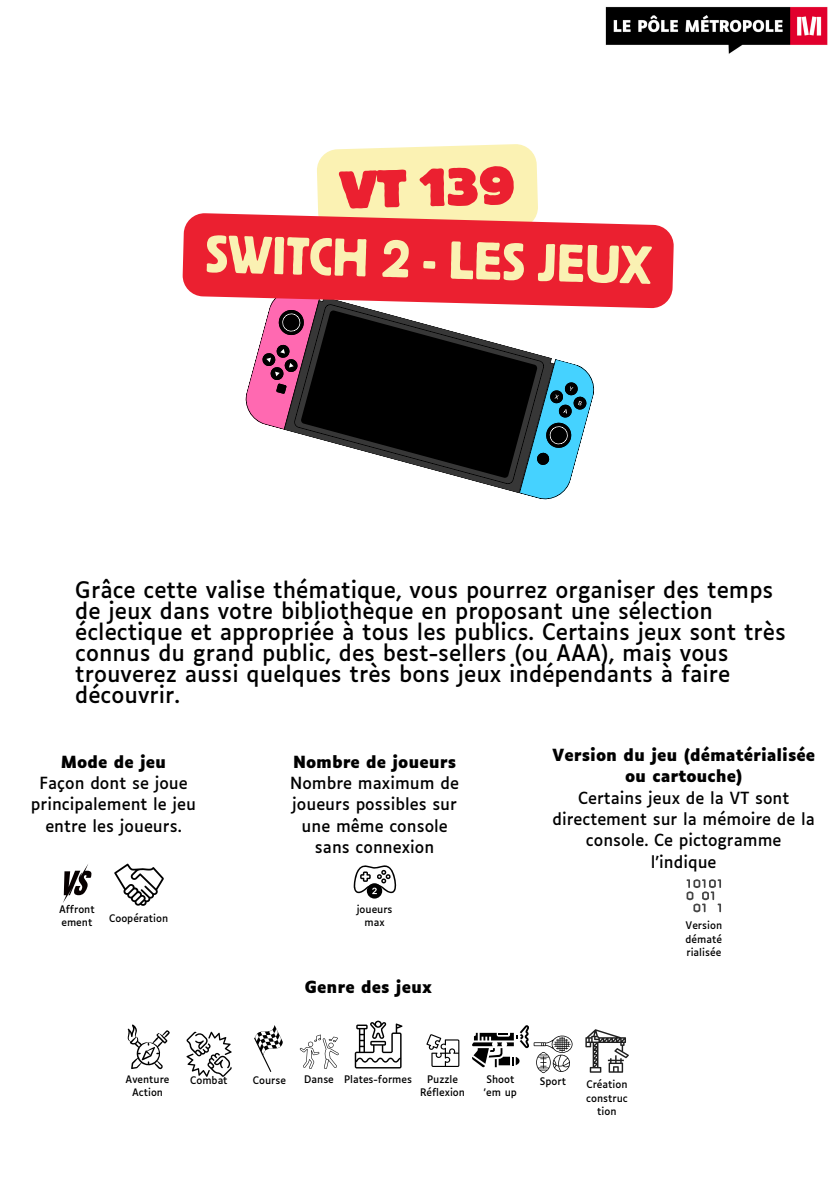
<style>
.page{position:relative;width:839px;height:1191px;background:#fff}
.page>*{position:absolute;margin:0;border:0;box-sizing:border-box;transform-origin:0 0}
.t1{font:55.8px "Bloc";color:#faf1b3}
.t2{font:800 55.8px "Bloc";color:#eb2030}
.t3{font:21.8px/21px "Luciole";color:#000}
.t4{font:16px/21.4px "Luciole";color:#000;text-align:center}
.t5{font:700 16px "Luciole";color:#000}
.t6{font:10px/13.4px "Luciole";color:#000;text-align:center}
.s1{font-weight:700}
</style>
<div class="page">
<svg style="left:293px;top:309px;width:252px;height:176px"></svg>
<svg style="left:300px;top:310px;width:238px;height:169px;fill:#000"></svg>
<svg style="left:519px;top:359px;width:76px;height:141px"></svg>
<svg style="left:245px;top:309px;width:76px;height:121px"></svg>
<svg style="left:63px;top:864px;width:29px;height:39px"></svg>
<svg style="left:114px;top:864px;width:50px;height:42px"></svg>
<svg style="left:353px;top:865px;width:44px;height:34px"></svg>
<svg style="left:686px;top:879px;width:35px;height:33px"></svg>
<svg style="left:186px;top:1032px;width:46px;height:45px"></svg>
<svg style="left:426px;top:1034px;width:33px;height:33px"></svg>
<svg style="left:127px;top:1024px;width:43px;height:46px"></svg>
<svg style="left:355px;top:1021px;width:47px;height:48px"></svg>
<svg style="left:254px;top:1025px;width:85px;height:47px"></svg>
<svg style="left:472px;top:1025px;width:100px;height:48px"></svg>
<img style="left:605px;top:6px;width:223px;height:48px">
<svg style="left:585px;top:1029px;width:44px;height:44px"></svg>
<div style="left:317px;top:144px;width:221px;height:69px;background:#fbf2b3"></div>
<svg style="left:182px;top:213px;width:492px;height:96px;background:#ec3d49"></svg>
<h3 class="t2" style="left:338px;top:160px;width:177px;rotate:-2deg">VT 139</h3>
<h1 class="t1" style="left:206px;top:226px;width:447px;rotate:1deg">SWITCH 2 - LES JEUX</h1>
<p class="t3" style="left:75px;top:581px;width:712px">Grâce cette valise thématique, vous pourrez organiser des temps de jeux dans votre bibliothèque en proposant une sélection éclectique et appropriée à tous les publics. Certains jeux sont très connus du grand public, des best-sellers (ou AAA), mais vous trouverez aussi quelques très bons jeux indépendants à faire découvrir.</p>
<p class="t4" style="left:31px;top:752px;width:167px"><span class="s1">Mode de jeu<br></span>Façon dont se joue principalement le jeu entre les joueurs.</p>
<p class="t4" style="left:290px;top:752px;width:170px"><span class="s1">Nombre de joueurs<br></span>Nombre maximum de joueurs possibles sur une même console sans connexion</p>
<p class="t4" style="left:552px;top:746px;width:265px"><span class="s1">Version du jeu (dématérialisée ou cartouche)<br></span>Certains jeux de la VT sont directement sur la mémoire de la console. Ce pictogramme l’indique</p>
<p class="t6" style="left:59px;top:903px;width:37px;text-align:left">Affront ement</p>
<h1 class="t6" style="left:109px;top:912px;width:61px">Coopération</h1>
<p class="t6" style="left:356px;top:904px;width:37px">joueurs max</p>
<h4 class="t5" style="left:305px;top:981px;width:128px">Genre des jeux</h4>
<h4 class="t6" style="left:190px;top:1075px;width:39px">Combat</h4>
<h4 class="t6" style="left:420px;top:1073px;width:47px">Puzzle<br>Réflexion</h4>
<p class="t6" style="left:484px;top:1073px;width:34px;text-align:left">Shoot 'em up</p>
<p class="t6" style="left:126px;top:1073px;width:45px">Aventure<br>Action</p>
<p class="t6" style="left:253px;top:1075px;width:35px">Course</p>
<p class="t6" style="left:304px;top:1073px;width:31px">Danse</p>
<p class="t6" style="left:344px;top:1073px;width:70px">Plates-formes</p>
<p class="t6" style="left:539px;top:1076px;width:28px">Sport</p>
<p class="t6" style="left:586px;top:1079px;width:43px">Création construc tion</p>
<h2 class="t6" style="left:685px;top:920px;width:38px;text-align:justify">Version dématé rialisée</h2>
</div>
